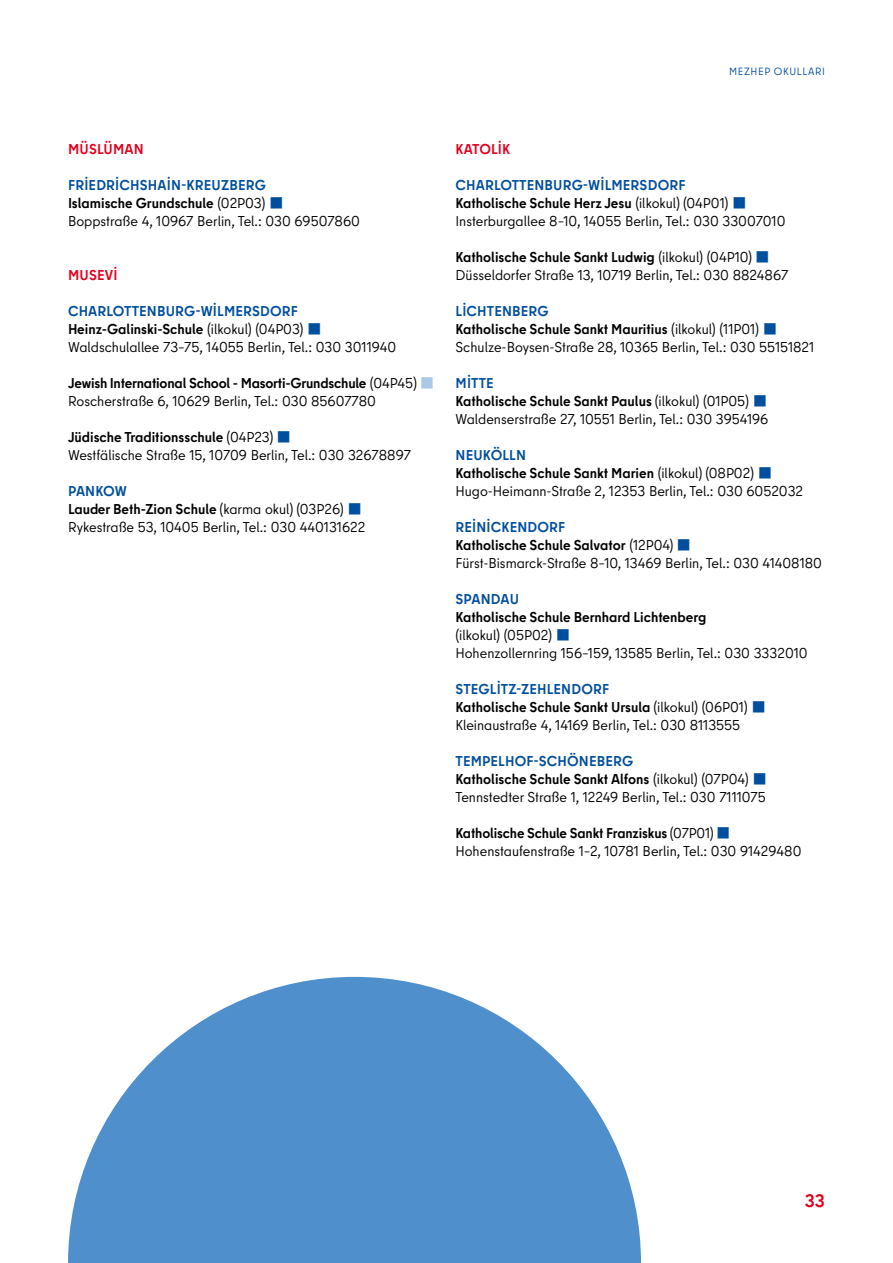
<style>
.page{position:relative;width:893px;height:1263px;background:#fff}
.page>*{position:absolute;margin:0;border:0;box-sizing:border-box;transform-origin:0 0}
.t1{font:700 18px "Berlin Type";color:#e3001f}
.Copy_9_5_pt{font:14.25px "Berlin Type";color:#000}
.Copy_9_5_pt-2{font:700 14.25px/18px "Berlin Type";color:#000}
.Bezirke{font:700 14.25px "Berlin Type";letter-spacing:.01em;color:#004e9e}
.Copy_9_5_pt-3{font:700 14.25px "Berlin Type";letter-spacing:.01em;color:#e3001f}
.Kapitel{font:10.5px "Berlin Type";letter-spacing:.06em;color:#004e9e}
.s1{font-weight:400}
.s2{color:#004e9e}
.s3{color:#a9c9e6}
</style>
<div class="page">
<svg style="left:68px;top:977px;width:573px;height:286px;fill:#4e8fcc"></svg>
<p class="Kapitel" style="left:729px;top:65px;width:97px">MEZHEP OKULLARI</p>
<p class="Copy_9_5_pt-3" style="left:68px;top:140px;width:77px">MÜSLÜMAN</p>
<p class="Bezirke" style="left:68px;top:176px;width:199px">FRIEDRICHSHAIN-KREUZBERG</p>
<p class="Copy_9_5_pt-2" style="left:68px;top:194px;width:217px">Islamische Grundschule <span class="s1">(02P03)</span> <span class="s2">■</span></p>
<p class="Copy_9_5_pt" style="left:68px;top:212px;width:293px">Boppstraße 4, 10967 Berlin, Tel.: 030 69507860</p>
<p class="Copy_9_5_pt-3" style="left:68px;top:266px;width:51px">MUSEVI</p>
<p class="Bezirke" style="left:68px;top:302px;width:231px">CHARLOTTENBURG-WILMERSDORF</p>
<p class="Copy_9_5_pt-2" style="left:68px;top:320px;width:255px">Heinz-Galinski-Schule <span class="s1">(ilkokul) (04P03)</span> <span class="s2">■</span></p>
<p class="Copy_9_5_pt" style="left:68px;top:338px;width:330px">Waldschulallee 73–75, 14055 Berlin, Tel.: 030 3011940</p>
<p class="Copy_9_5_pt-2" style="left:68px;top:374px;width:368px">Jewish International School - Masorti-Grundschule <span class="s1">(04P45)</span> <span class="s3">■</span></p>
<p class="Copy_9_5_pt" style="left:68px;top:392px;width:310px">Roscherstraße 6, 10629 Berlin, Tel.: 030 85607780</p>
<p class="Copy_9_5_pt-2" style="left:68px;top:428px;width:224px">Jüdische Traditionsschule <span class="s1">(04P23)</span> <span class="s2">■</span></p>
<p class="Copy_9_5_pt" style="left:68px;top:446px;width:344px">Westfälische Straße 15, 10709 Berlin, Tel.: 030 32678897</p>
<p class="Bezirke" style="left:68px;top:482px;width:60px">PANKOW</p>
<p class="Copy_9_5_pt-2" style="left:68px;top:500px;width:295px">Lauder Beth-Zion Schule <span class="s1">(karma okul) (03P26)</span> <span class="s2">■</span></p>
<p class="Copy_9_5_pt" style="left:68px;top:518px;width:299px">Rykestraße 53, 10405 Berlin, Tel.: 030 440131622</p>
<p class="Copy_9_5_pt-3" style="left:456px;top:140px;width:56px">KATOLIK</p>
<p class="Bezirke" style="left:456px;top:176px;width:231px">CHARLOTTENBURG-WILMERSDORF</p>
<p class="Copy_9_5_pt-2" style="left:455px;top:194px;width:293px">Katholische Schule Herz Jesu <span class="s1">(ilkokul) (04P01)</span> <span class="s2">■</span></p>
<p class="Copy_9_5_pt" style="left:455px;top:212px;width:331px">Insterburgallee 8–10, 14055 Berlin, Tel.: 030 33007010</p>
<p class="Copy_9_5_pt-2" style="left:455px;top:248px;width:316px">Katholische Schule Sankt Ludwig <span class="s1">(ilkokul) (04P10)</span> <span class="s2">■</span></p>
<p class="Copy_9_5_pt" style="left:455px;top:266px;width:334px">Düsseldorfer Straße 13, 10719 Berlin, Tel.: 030 8824867</p>
<p class="Bezirke" style="left:456px;top:302px;width:95px">LICHTENBERG</p>
<p class="Copy_9_5_pt-2" style="left:455px;top:320px;width:323px">Katholische Schule Sankt Mauritius <span class="s1">(ilkokul) (11P01)</span> <span class="s2">■</span></p>
<p class="Copy_9_5_pt" style="left:455px;top:338px;width:360px">Schulze-Boysen-Straße 28, 10365 Berlin, Tel.: 030 55151821</p>
<p class="Bezirke" style="left:456px;top:374px;width:40px">MITTE</p>
<p class="Copy_9_5_pt-2" style="left:455px;top:392px;width:313px">Katholische Schule Sankt Paulus <span class="s1">(ilkokul) (01P05)</span> <span class="s2">■</span></p>
<p class="Copy_9_5_pt" style="left:455px;top:410px;width:314px">Waldenserstraße 27, 10551 Berlin, Tel.: 030 3954196</p>
<p class="Bezirke" style="left:456px;top:446px;width:72px">NEUKÖLLN</p>
<p class="Copy_9_5_pt-2" style="left:455px;top:464px;width:318px">Katholische Schule Sankt Marien <span class="s1">(ilkokul) (08P02)</span> <span class="s2">■</span></p>
<p class="Copy_9_5_pt" style="left:455px;top:482px;width:349px">Hugo-Heimann-Straße 2, 12353 Berlin, Tel.: 030 6052032</p>
<p class="Bezirke" style="left:456px;top:518px;width:111px">REINICKENDORF</p>
<p class="Copy_9_5_pt-2" style="left:455px;top:536px;width:237px">Katholische Schule Salvator <span class="s1">(12P04)</span> <span class="s2">■</span></p>
<p class="Copy_9_5_pt" style="left:455px;top:554px;width:368px">Fürst-Bismarck-Straße 8–10, 13469 Berlin, Tel.: 030 41408180</p>
<p class="Bezirke" style="left:456px;top:590px;width:65px">SPANDAU</p>
<p class="Copy_9_5_pt-2" style="left:455px;top:608px;width:252px">Katholische Schule Bernhard Lichtenberg <span class="s1">(ilkokul) (05P02)</span> <span class="s2">■</span></p>
<p class="Copy_9_5_pt" style="left:455px;top:644px;width:354px">Hohenzollernring 156–159, 13585 Berlin, Tel.: 030 3332010</p>
<p class="Bezirke" style="left:456px;top:680px;width:155px">STEGLITZ-ZEHLENDORF</p>
<p class="Copy_9_5_pt-2" style="left:455px;top:698px;width:312px">Katholische Schule Sankt Ursula <span class="s1">(ilkokul) (06P01)</span> <span class="s2">■</span></p>
<p class="Copy_9_5_pt" style="left:455px;top:716px;width:286px">Kleinaustraße 4, 14169 Berlin, Tel.: 030 8113555</p>
<p class="Bezirke" style="left:456px;top:752px;width:179px">TEMPELHOF-SCHÖNEBERG</p>
<p class="Copy_9_5_pt-2" style="left:455px;top:770px;width:313px">Katholische Schule Sankt Alfons <span class="s1">(ilkokul) (07P04)</span> <span class="s2">■</span></p>
<p class="Copy_9_5_pt" style="left:455px;top:788px;width:312px">Tennstedter Straße 1, 12249 Berlin, Tel.: 030 7111075</p>
<p class="Copy_9_5_pt-2" style="left:455px;top:824px;width:277px">Katholische Schule Sankt Franziskus <span class="s1">(07P01)</span> <span class="s2">■</span></p>
<p class="Copy_9_5_pt" style="left:455px;top:842px;width:347px">Hohenstaufenstraße 1–2, 10781 Berlin, Tel.: 030 91429480</p>
<p class="t1" style="left:805px;top:1189px;width:22px">33</p>
</div>
